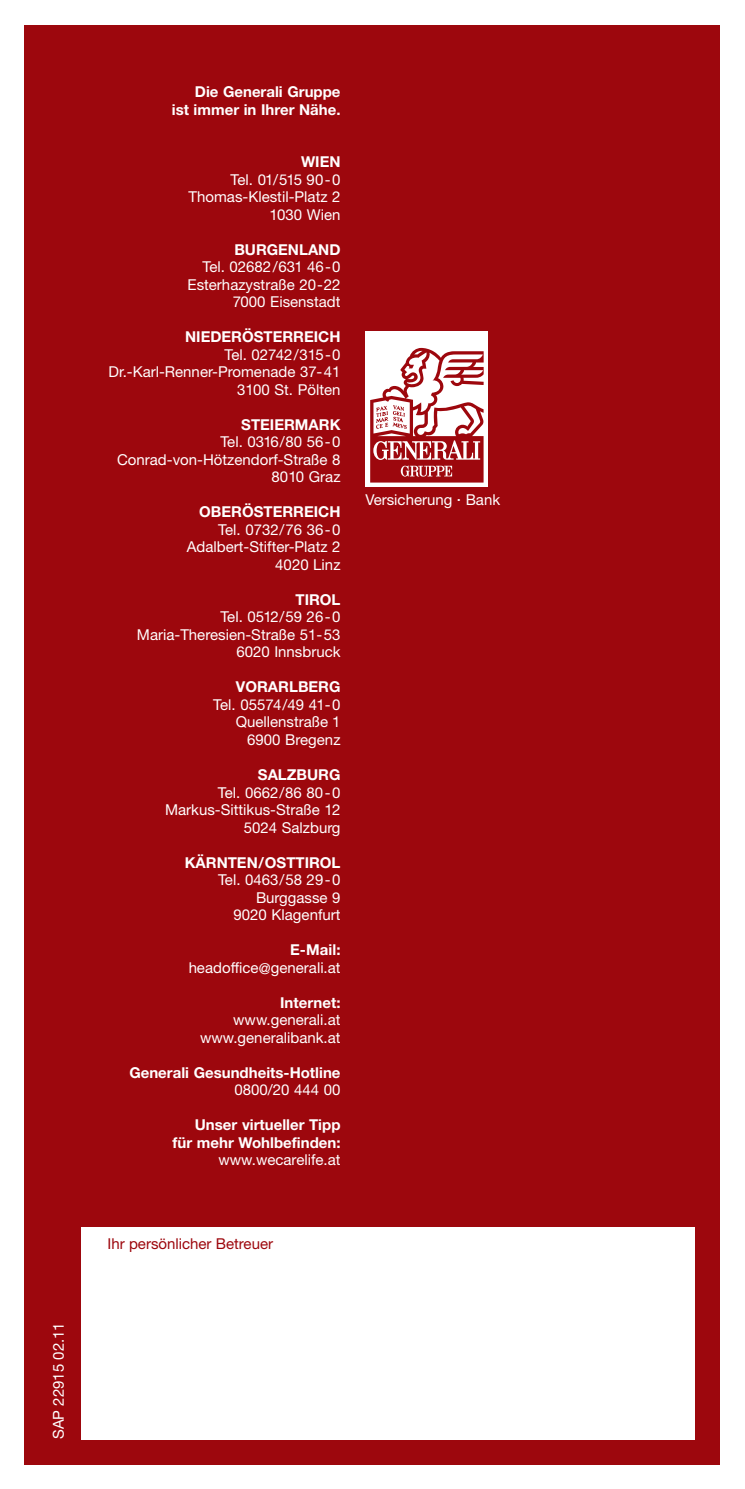
<style>
.page{position:relative;width:745px;height:1489px;background:#fff}
.page>*{position:absolute;margin:0;border:0;box-sizing:border-box;transform-origin:0 0}
.t1{font:15px/17.5px "Helvetica Neue LT Std";color:#fff;text-align:right}
.t2{font:700 15px/17.5px "Helvetica Neue LT Std";color:#fff;text-align:right}
.t3{font:15px "Helvetica Neue LT Std";color:#9d070d}
</style>
<div class="page">
<div style="left:25px;top:25px;width:694px;height:1438px;background:#9d070d"></div>
<div style="left:81px;top:1226px;width:613px;height:213px;background:#fff"></div>
<div style="left:365px;top:331px;width:123px;height:156px;background:#fff"></div>
<svg style="left:370px;top:348px;width:113px;height:134px"></svg>
<p class="t1" style="left:50px;top:1438px;width:118px;rotate:-90deg">SAP 22915 02.11</p>
<p class="t2" style="left:172px;top:83px;width:170px">Die Generali Gruppe<br>ist immer in Ihrer Nähe.</p>
<p class="t2" style="left:301px;top:153px;width:41px">WIEN</p>
<p class="t1" style="left:188px;top:170px;width:153px">Tel. 01/515 90-0<br>Thomas-Klestil-Platz 2<br>1030 Wien</p>
<p class="t2" style="left:234px;top:240px;width:108px">BURGENLAND</p>
<p class="t1" style="left:187px;top:258px;width:154px">Tel. 02682/631 46-0<br>Esterhazystraße 20-22<br>7000 Eisenstadt</p>
<p class="t2" style="left:185px;top:328px;width:157px">NIEDERÖSTERREICH</p>
<p class="t1" style="left:108px;top:345px;width:233px">Tel. 02742/315-0<br>Dr.-Karl-Renner-Promenade 37-41<br>3100 St. Pölten</p>
<p class="t2" style="left:241px;top:415px;width:101px">STEIERMARK</p>
<p class="t1" style="left:117px;top:433px;width:225px">Tel. 0316/80 56-0<br>Conrad-von-Hötzendorf-Straße 8<br>8010 Graz</p>
<p class="t2" style="left:199px;top:503px;width:143px">OBERÖSTERREICH</p>
<p class="t1" style="left:187px;top:520px;width:155px">Tel. 0732/76 36-0<br>Adalbert-Stifter-Platz 2<br>4020 Linz</p>
<p class="t2" style="left:295px;top:590px;width:46px">TIROL</p>
<p class="t1" style="left:137px;top:608px;width:205px">Tel. 0512/59 26-0<br>Maria-Theresien-Straße 51-53<br>6020 Innsbruck</p>
<p class="t2" style="left:236px;top:678px;width:106px">VORARLBERG</p>
<p class="t1" style="left:213px;top:695px;width:129px">Tel. 05574/49 41-0<br>Quellenstraße 1<br>6900 Bregenz</p>
<p class="t2" style="left:258px;top:765px;width:84px">SALZBURG</p>
<p class="t1" style="left:165px;top:783px;width:177px">Tel. 0662/86 80-0<br>Markus-Sittikus-Straße 12<br>5024 Salzburg</p>
<p class="t2" style="left:184px;top:853px;width:157px">KÄRNTEN/OSTTIROL</p>
<p class="t1" style="left:218px;top:870px;width:124px">Tel. 0463/58 29-0<br>Burggasse 9<br>9020 Klagenfurt</p>
<p class="t2" style="left:290px;top:940px;width:52px">E-Mail:</p>
<p class="t1" style="left:188px;top:958px;width:153px">headoffice@generali.at</p>
<p class="t2" style="left:280px;top:993px;width:62px">Internet:</p>
<p class="t1" style="left:200px;top:1010px;width:142px">www.generali.at www.generalibank.at</p>
<p class="t2" style="left:129px;top:1063px;width:212px">Generali Gesundheits-Hotline</p>
<p class="t1" style="left:234px;top:1080px;width:107px">0800/20 444 00</p>
<p class="t2" style="left:172px;top:1115px;width:169px">Unser virtueller Tipp für mehr Wohlbefinden:</p>
<p class="t1" style="left:218px;top:1150px;width:123px">www.wecarelife.at</p>
<p class="t1" style="left:365px;top:491px;width:136px">Versicherung <sup>.</sup> Bank</p>
<p class="t3" style="left:108px;top:1234px;width:167px">Ihr persönlicher Betreuer</p>
</div>
